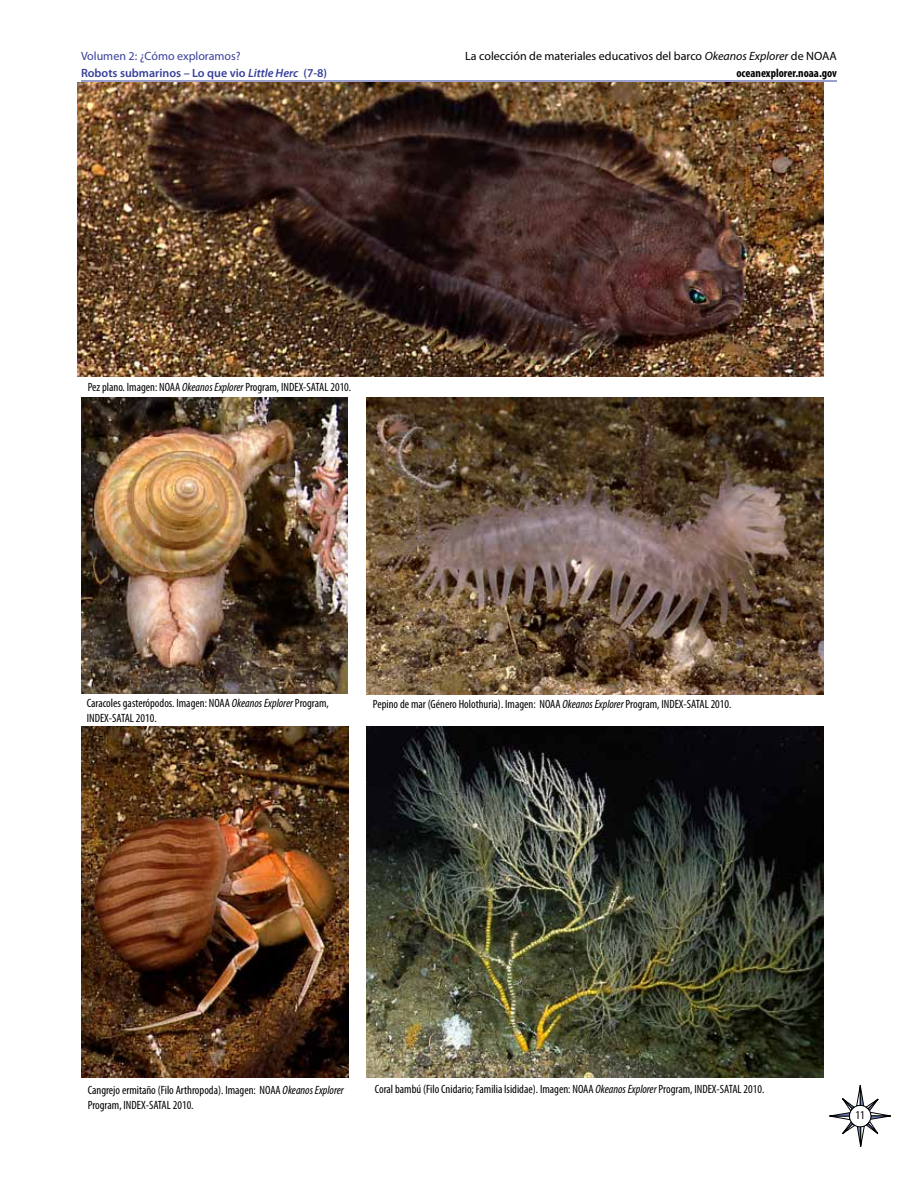
<style>
.page{position:relative;width:918px;height:1188px;background:#fff}
.page>*{position:absolute;margin:0;border:0;box-sizing:border-box;transform-origin:0 0}
.captions{font:condensed 12px/15px "Myriad Pro";color:#000}
.t1{font:12px/16.5px "Myriad Pro";color:#000;text-align:right}
.t2{font:600 12px "Myriad Pro";color:#38409a}
.t3{font:12px "Myriad Pro";color:#38409a}
.s1{font-style:italic}
.s2{font-weight:700;font-stretch:condensed}
</style>
<div class="page">
<svg style="left:820px;top:1077px;width:71px;height:70px"></svg>
<hr style="left:81px;top:81px;width:756px;height:1px;background:#38409a">
<img style="left:366px;top:726px;width:458px;height:351px">
<img style="left:366px;top:397px;width:458px;height:297px">
<img style="left:81px;top:726px;width:267px;height:351px">
<img style="left:81px;top:397px;width:266px;height:296px">
<img style="left:78px;top:82px;width:746px;height:295px">
<p class="t3" style="left:81px;top:49px;width:161px">Volumen 2: ¿Cómo exploramos?</p>
<p class="t2" style="left:81px;top:65px;width:248px">Robots submarinos – Lo que vio <span class="s1">Little Herc</span> (7-8)</p>
<p class="t1" style="left:465px;top:48px;width:373px">La colección de materiales educativos del barco <span class="s1">Okeanos Explorer</span> de NOAA <span class="s2">oceanexplorer.noaa.gov</span></p>
<p class="captions" style="left:88px;top:379px;width:265px">Pez plano. Imagen: NOAA <span class="s1">Okeanos Explorer</span> Program, INDEX-SATAL 2010.</p>
<p class="captions" style="left:87px;top:695px;width:244px">Caracoles gasterópodos. Imagen: NOAA <span class="s1">Okeanos Explorer</span> Program,<br>INDEX-SATAL 2010.</p>
<p class="captions" style="left:373px;top:696px;width:360px">Pepino de mar (Género Holothuria). Imagen: NOAA <span class="s1">Okeanos Explorer</span> Program, INDEX-SATAL 2010.</p>
<p class="captions" style="left:88px;top:1082px;width:258px">Cangrejo ermitaño (Filo Arthropoda). Imagen: NOAA <span class="s1">Okeanos Explorer</span></p>
<p class="captions" style="left:375px;top:1081px;width:391px">Coral bambú (Filo Cnidario; Familia Isididae). Imagen: NOAA <span class="s1">Okeanos Explorer</span> Program, INDEX-SATAL 2010.</p>
<p class="captions" style="left:88px;top:1097px;width:107px">Program, INDEX-SATAL 2010.</p>
<p class="captions" style="left:855px;top:1108px;width:11px">11</p>
</div>
